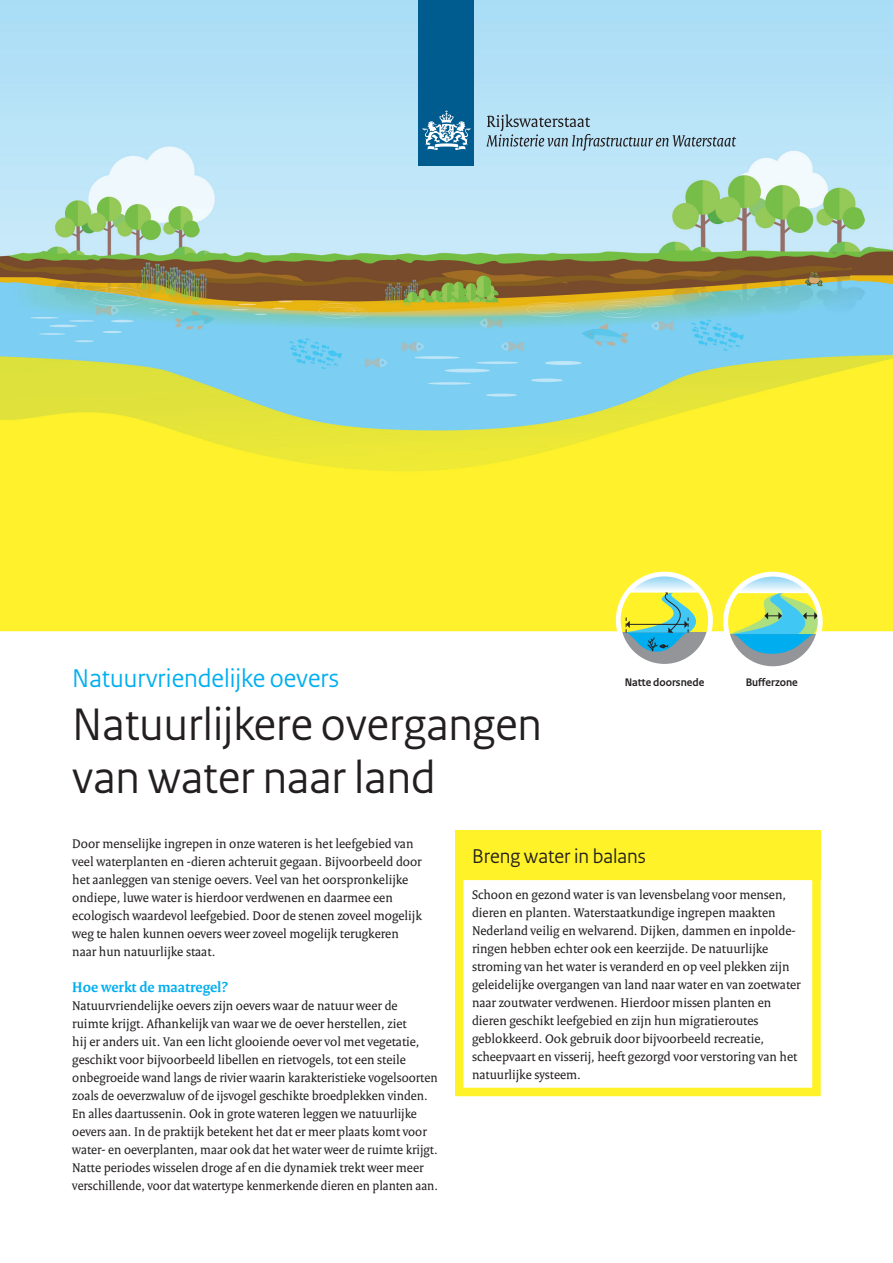
<style>
.page{position:relative;width:893px;height:1263px;background:#fff}
.page>*{position:absolute;margin:0;border:0;box-sizing:border-box;transform-origin:0 0}
._01_RO_Titel_Voorkan{font:48px/52.8px "Rijksoverheid Sans Heading";color:#231f20}
._01_RO_Titel_Voorkan-2{font:27px "Rijksoverheid Sans Heading";color:#00aeef}
._05_RO_Kader_Kop_Cya{font:21px "Rijksoverheid Sans Heading";color:#231f20}
._02_RO_Alineakop{font:700 15px "Rijksoverheid Serif";color:#00aeef}
._03_RO_Broodtekst{font:13.5px/18px "Rijksoverheid Serif";color:#231f20}
._06_RO_Kader_Broodte{font:13.5px/18px "Rijksoverheid Serif";color:#231f20}
.t1{font:700 11.55px "Rijksoverheid Sans Heading";color:#231f20}
</style>
<div class="page">
<img style="left:0;top:0;width:893px;height:631px">
<div style="left:419px;top:0;width:55px;height:166px;background:#005b8f"></div>
<svg style="left:423px;top:110px;width:47px;height:40px"></svg>
<svg style="left:486px;top:114px;width:250px;height:37px;background:#a6cadb"></svg>
<svg style="left:742px;top:654px;width:62px;height:11px"></svg>
<svg style="left:730px;top:574px;width:90px;height:80px;background:#a3d6a2"></svg>
<div style="left:723px;top:572px;width:100px;height:99px;border:5px solid #fff;border-radius:50%"></div>
<svg style="left:618px;top:593px;width:6px;height:39px"></svg>
<svg style="left:622px;top:632px;width:72px;height:31px"></svg>
<svg style="left:624px;top:574px;width:86px;height:78px;background:#b2d38e"></svg>
<div style="left:616px;top:572px;width:97px;height:97px;border:5px solid #fff;border-radius:50%"></div>
<div style="left:455px;top:830px;width:366px;height:50px;background:#fff229"></div>
<svg style="left:455px;top:880px;width:366px;height:217px"></svg>
<p class="_01_RO_Titel_Voorkan-2" style="left:72px;top:663px;width:268px">Natuurvriendelijke oevers</p>
<p class="_01_RO_Titel_Voorkan" style="left:72px;top:698px;width:471px">Natuurlijkere overgangen van water naar land</p>
<p class="t1" style="left:625px;top:675px;width:81px">Natte doorsnede</p>
<p class="t1" style="left:746px;top:675px;width:54px">Bufferzone</p>
<p class="_03_RO_Broodtekst" style="left:72px;top:834px;width:351px">Door menselijke ingrepen in onze wateren is het leefgebied van veel waterplanten en -dieren achteruit gegaan. Bijvoorbeeld door het aanleggen van stenige oevers. Veel van het oorspronkelijke ondiepe, luwe water is hierdoor verdwenen en daarmee een ecologisch waardevol leefgebied. Door de stenen zoveel mogelijk weg te halen kunnen oevers weer zoveel mogelijk terugkeren</p>
<p class="_03_RO_Broodtekst" style="left:72px;top:942px;width:145px">naar hun natuurlijke staat.</p>
<p class="_02_RO_Alineakop" style="left:72px;top:978px;width:157px">Hoe werkt de maatregel?</p>
<p class="_03_RO_Broodtekst" style="left:72px;top:996px;width:367px">Natuurvriendelijke oevers zijn oevers waar de natuur weer de<br>ruimte krijgt. Afhankelijk van waar we de oever herstellen, ziet<br>hij er anders uit. Van een licht glooiende oever vol met vegetatie, geschikt voor bijvoorbeeld libellen en rietvogels, tot een steile onbegroeide wand langs de rivier waarin karakteristieke vogelsoorten zoals de oeverzwaluw of de ijsvogel geschikte broedplekken vinden.<br>En alles daartussenin. Ook in grote wateren leggen we natuurlijke oevers aan. In de praktijk betekent het dat er meer plaats komt voor water- en oeverplanten, maar ook dat het water weer de ruimte krijgt.<br>Natte periodes wisselen droge af en die dynamiek trekt weer meer verschillende, voor dat watertype kenmerkende dieren en planten aan.</p>
<p class="_05_RO_Kader_Kop_Cya" style="left:472px;top:844px;width:175px">Breng water in balans</p>
<p class="_06_RO_Kader_Broodte" style="left:472px;top:885px;width:330px">Schoon en gezond water is van levensbelang voor mensen, dieren en planten. Waterstaatkundige ingrepen maakten Nederland veilig en welvarend. Dijken, dammen en inpolde&shy;ringen hebben echter ook een keerzijde. De natuurlijke stroming van het water is veranderd en op veel plekken zijn geleidelijke overgangen van land naar water en van zoetwater naar zoutwater verdwenen. Hierdoor missen planten en dieren geschikt leefgebied en zijn hun migratieroutes geblokkeerd. Ook gebruik door bijvoorbeeld recreatie, scheepvaart en visserij, heeft gezorgd voor verstoring van het natuurlijke systeem.</p>
</div>
